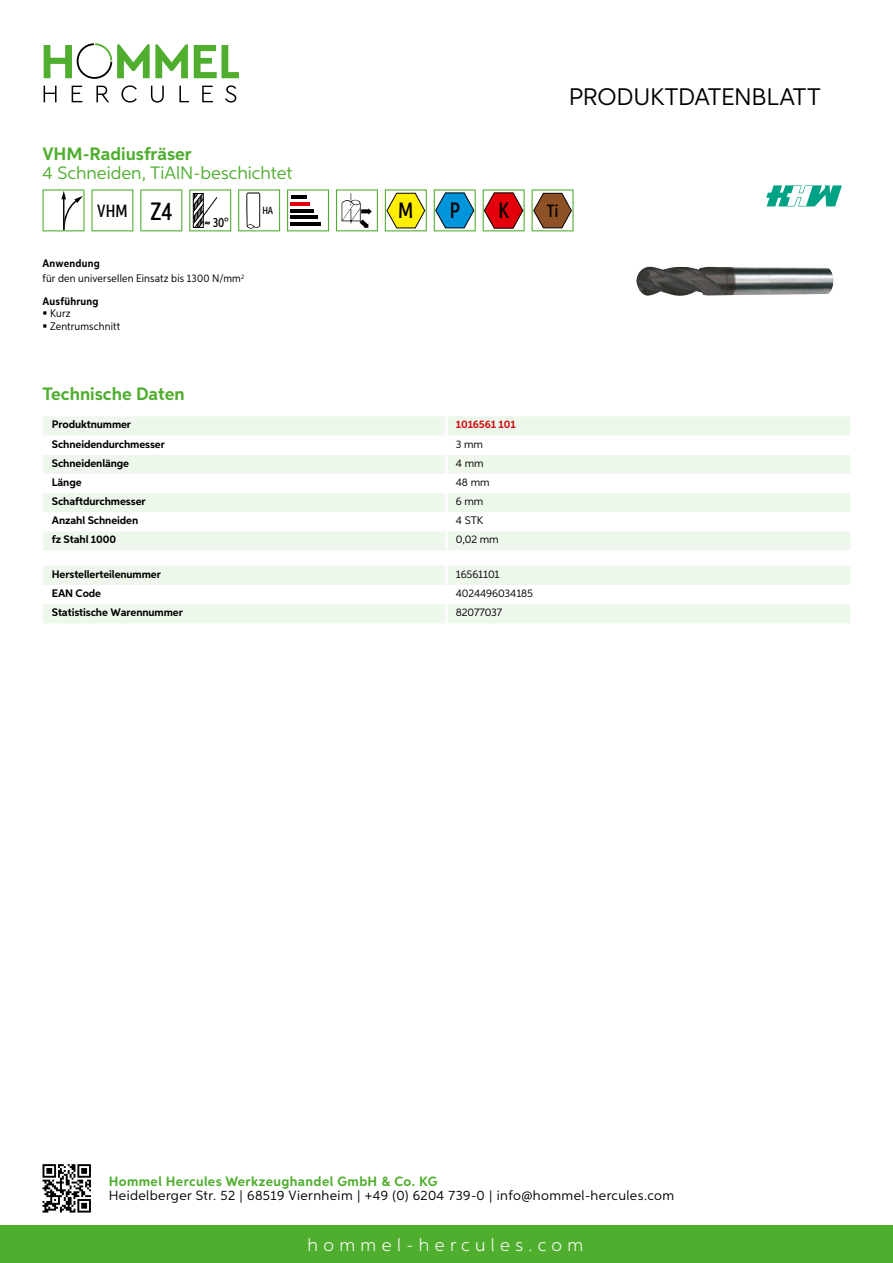
<style>
.page{position:relative;width:893px;height:1263px;background:#fff}
.page>*{position:absolute;margin:0;border:0;box-sizing:border-box;transform-origin:0 0}
.t1{font:24px "Aspira";letter-spacing:-.01em;color:#000}
.t2{font:500 22.2px "Aspira XX Nar";color:#000}
.t3{font:700 18px "Aspira";color:#50ae2f}
.t4{font:18px "Aspira";color:#50ae2f}
.t5{font:300 18px "Aspira";letter-spacing:.3em;color:#fff}
.t6{font:500 17.85px "Aspira XX Nar";color:#000}
.t7{font:13.5px "Aspira";letter-spacing:.03em;color:#000}
.t8{font:700 13.5px "Aspira";letter-spacing:.03em;color:#50ae2f}
.t9{font:500 13.35px "Aspira XX Nar";color:#000}
.t10{font:700 10.95px "Aspira";letter-spacing:-.01em;color:#000}
.t11{font:10.95px/15.1px "Aspira Nar";letter-spacing:.015em;color:#000}
.t12{font:10.95px "Aspira";letter-spacing:-.01em;color:#000}
.t13{font:700 10.95px "Aspira";letter-spacing:-.01em;color:#cd1013}
.t14{font:700 10.95px "Aspira Nar";letter-spacing:.02em;color:#000}
.t15{font:500 10.35px "Aspira XX Nar";color:#000}
.s1{font-size:25.2px}
.s2{font-weight:700}
</style>
<div class="page">
<div style="left:0;top:1226px;width:893px;height:37px;background:#50ae2f"></div>
<svg style="left:43px;top:1164px;width:48px;height:48px"></svg>
<svg style="left:194px;top:45px;width:45px;height:33px"></svg>
<svg style="left:44px;top:43px;width:144px;height:36px"></svg>
<svg style="left:44px;top:86px;width:13px;height:16px"></svg>
<svg style="left:72px;top:86px;width:10px;height:16px"></svg>
<svg style="left:96px;top:86px;width:13px;height:16px"></svg>
<svg style="left:121px;top:85px;width:16px;height:18px"></svg>
<svg style="left:151px;top:86px;width:13px;height:17px"></svg>
<svg style="left:179px;top:86px;width:10px;height:16px"></svg>
<svg style="left:202px;top:86px;width:11px;height:16px"></svg>
<svg style="left:225px;top:85px;width:11px;height:18px"></svg>
<svg style="left:43px;top:416px;width:807px;height:134px;background:#eef7eb"></svg>
<svg style="left:43px;top:436px;width:807px;height:95px"></svg>
<hr style="left:445px;top:416px;width:3px;height:20px;background:#fff">
<hr style="left:445px;top:436px;width:3px;height:19px;background:#fff">
<hr style="left:445px;top:455px;width:3px;height:19px;background:#fff">
<hr style="left:445px;top:474px;width:3px;height:19px;background:#fff">
<hr style="left:445px;top:493px;width:3px;height:19px;background:#fff">
<hr style="left:445px;top:512px;width:3px;height:19px;background:#fff">
<hr style="left:445px;top:531px;width:3px;height:19px;background:#fff">
<svg style="left:43px;top:566px;width:807px;height:57px"></svg>
<hr style="left:445px;top:604px;width:3px;height:19px;background:#fff">
<svg style="left:43px;top:189px;width:42px;height:42px"></svg>
<svg style="left:91px;top:189px;width:42px;height:42px"></svg>
<svg style="left:140px;top:189px;width:42px;height:42px"></svg>
<svg style="left:189px;top:189px;width:42px;height:42px"></svg>
<svg style="left:238px;top:189px;width:42px;height:42px"></svg>
<svg style="left:287px;top:189px;width:42px;height:42px"></svg>
<hr style="left:291px;top:196px;width:15px;height:3px;background:#000">
<hr style="left:291px;top:202px;width:19px;height:4px;background:#e3000b">
<hr style="left:291px;top:209px;width:23px;height:3px;background:#000">
<hr style="left:291px;top:216px;width:27px;height:3px;background:#000">
<hr style="left:291px;top:222px;width:30px;height:4px;background:#000">
<svg style="left:336px;top:189px;width:42px;height:42px"></svg>
<svg style="left:385px;top:189px;width:42px;height:42px"></svg>
<svg style="left:434px;top:189px;width:42px;height:42px"></svg>
<svg style="left:483px;top:189px;width:42px;height:42px"></svg>
<svg style="left:532px;top:189px;width:41px;height:42px"></svg>
<img style="left:636px;top:267px;width:197px;height:29px">
<svg style="left:766px;top:185px;width:76px;height:21px"></svg>
<h1 class="t1" style="left:569px;top:82px;width:253px">Produktdatenblatt</h1>
<h3 class="t3" style="left:43px;top:142px;width:151px">VHM-Radiusfräser</h3>
<h3 class="t4" style="left:43px;top:162px;width:251px">4 Schneiden, TiAlN -beschichtet</h3>
<h3 class="t6" style="left:97px;top:200px;width:76px">VHM <span class="s1">Z4</span></h3>
<p class="t9" style="left:213px;top:215px;width:17px">30°</p>
<p class="t11" style="left:43px;top:256px;width:203px"><span class="s2">Anwendung<br></span>für den universellen Einsatz bis 1300 N/mm<sup>2</sup></p>
<p class="t14" style="left:43px;top:294px;width:58px">Ausführung</p>
<p class="t11" style="left:50px;top:307px;width:71px;line-height:12.8px">Kurz<br>Zentrumschnitt</p>
<p class="t15" style="left:262px;top:204px;width:12px">HA</p>
<h2 class="t2" style="left:398px;top:197px;width:17px">M</h2>
<h2 class="t2" style="left:450px;top:197px;width:12px">P</h2>
<h2 class="t2" style="left:498px;top:197px;width:12px">K</h2>
<h3 class="t6" style="left:547px;top:200px;width:13px">Ti</h3>
<h3 class="t3" style="left:43px;top:382px;width:144px">Technische Daten</h3>
<p class="t10" style="left:52px;top:418px;width:81px">Produktnummer</p>
<p class="t13" style="left:456px;top:418px;width:61px">1016561 101</p>
<p class="t10" style="left:52px;top:437px;width:115px">Schneidendurchmesser</p>
<p class="t12" style="left:456px;top:437px;width:29px">3 mm</p>
<p class="t10" style="left:52px;top:456px;width:79px">Schneidenlänge</p>
<p class="t12" style="left:456px;top:456px;width:29px">4 mm</p>
<p class="t10" style="left:52px;top:475px;width:31px">Länge</p>
<p class="t12" style="left:456px;top:475px;width:35px">48 mm</p>
<p class="t10" style="left:52px;top:494px;width:95px">Schaftdurchmesser</p>
<p class="t12" style="left:456px;top:494px;width:29px">6 mm</p>
<p class="t10" style="left:52px;top:514px;width:88px">Anzahl Schneiden</p>
<p class="t12" style="left:456px;top:514px;width:23px">4 STK</p>
<p class="t10" style="left:52px;top:533px;width:66px">fz Stahl 1000</p>
<p class="t12" style="left:456px;top:533px;width:44px">0,02 mm</p>
<p class="t10" style="left:52px;top:567px;width:111px">Herstellerteilenummer</p>
<p class="t12" style="left:456px;top:567px;width:45px">16561101</p>
<p class="t10" style="left:52px;top:586px;width:51px">EAN Code</p>
<p class="t12" style="left:456px;top:586px;width:79px">4024496034185</p>
<p class="t10" style="left:52px;top:605px;width:132px">Statistische Warennummer</p>
<p class="t12" style="left:456px;top:605px;width:48px">82077037</p>
<p class="t8" style="left:109px;top:1172px;width:330px">Hommel Hercules Werkzeughandel GmbH &amp; Co. KG</p>
<p class="t7" style="left:109px;top:1187px;width:567px">Heidelberger Str. 52 | 68519 Viernheim | +49 (0) 6204 739-0 | info@hommel-hercules.com</p>
<h3 class="t5" style="left:307px;top:1234px;width:277px">hommel-hercules.com</h3>
</div>
